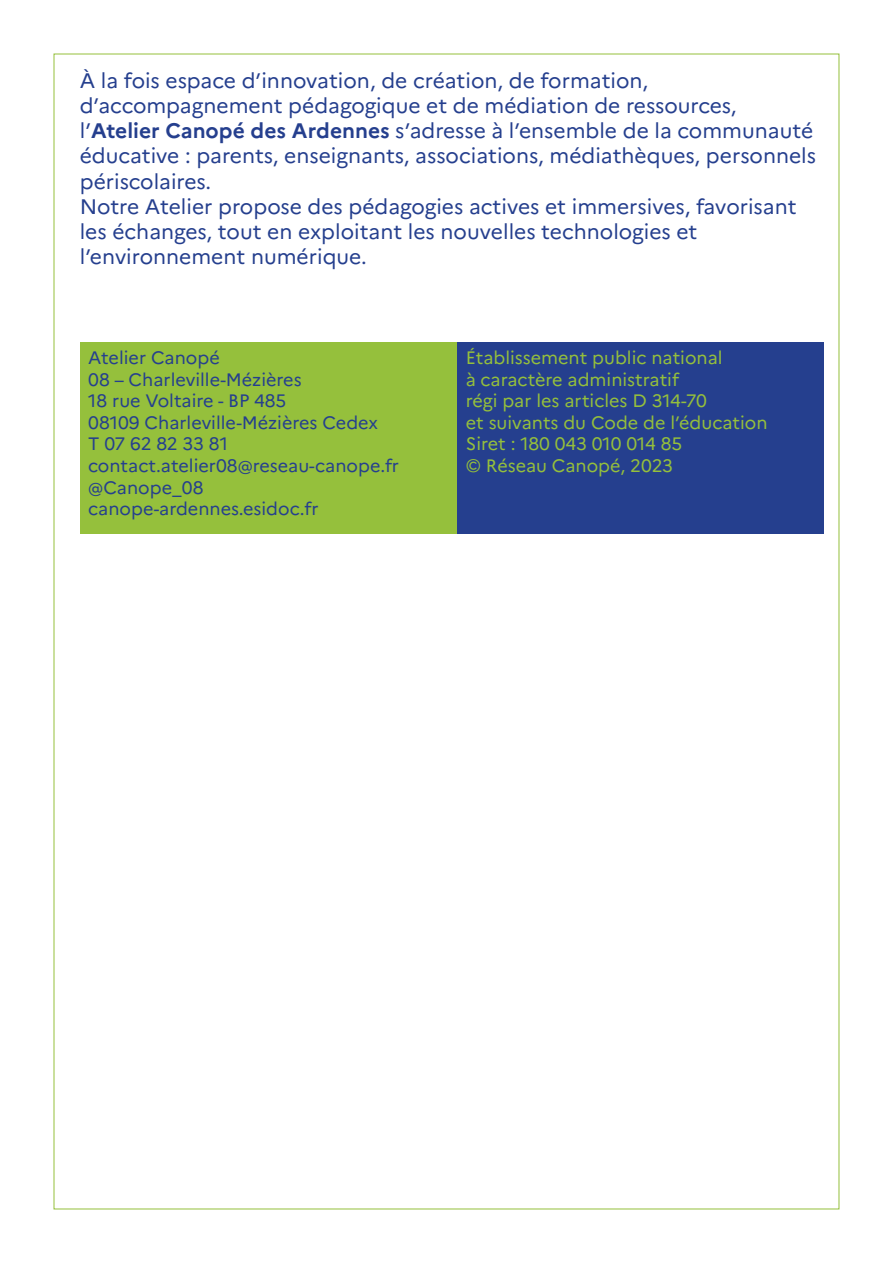
<style>
.page{position:relative;width:893px;height:1263px;background:#fff}
.page>*{position:absolute;margin:0;border:0;box-sizing:border-box;transform-origin:0 0}
.t1{font:21px/25.2px "Marianne";color:#253f8e}
.t2{font:18px "Marianne";color:#253f8e}
.t3{font:18px "Marianne";color:#95c03c}
.s1{font-weight:700}
</style>
<div class="page">
<div style="left:80px;top:342px;width:377px;height:192px;background:#95c03c"></div>
<div style="left:457px;top:342px;width:367px;height:192px;background:#253f8e"></div>
<p class="t1" style="left:80px;top:68px;width:738px">À la fois espace d’innovation, de création, de formation, d’accompagnement pédagogique et de médiation de ressources, l’<span class="s1">Atelier Canopé des Ardennes</span> s’adresse à l’ensemble de la communauté éducative : parents, enseignants, associations, médiathèques, personnels périscolaires.<br>Notre Atelier propose des pédagogies actives et immersives, favorisant les échanges, tout en exploitant les nouvelles technologies et l’environnement numérique.</p>
<p class="t2" style="left:88px;top:347px;width:133px">Atelier Canopé</p>
<p class="t2" style="left:88px;top:368px;width:215px">08 – Charleville-Mézières</p>
<p class="t2" style="left:88px;top:390px;width:200px">18 rue Voltaire - BP 485</p>
<p class="t2" style="left:88px;top:411px;width:291px">08109 Charleville-Mézières Cedex</p>
<p class="t2" style="left:88px;top:433px;width:141px">T 07 62 82 33 81</p>
<p class="t2" style="left:88px;top:455px;width:312px">contact.atelier08@reseau-canope.fr</p>
<p class="t2" style="left:88px;top:476px;width:117px">@Canope_08</p>
<p class="t2" style="left:88px;top:498px;width:232px">canope-ardennes.esidoc.fr</p>
<p class="t3" style="left:466px;top:347px;width:258px">Établissement public national</p>
<p class="t3" style="left:466px;top:368px;width:215px">à caractère administratif</p>
<p class="t3" style="left:466px;top:390px;width:243px">régi par les articles D 314-70</p>
<p class="t3" style="left:466px;top:411px;width:303px">et suivants du Code de l’éducation</p>
<p class="t3" style="left:466px;top:433px;width:218px">Siret : 180 043 010 014 85</p>
<p class="t3" style="left:466px;top:455px;width:209px">© Réseau Canopé, 2023</p>
</div>
